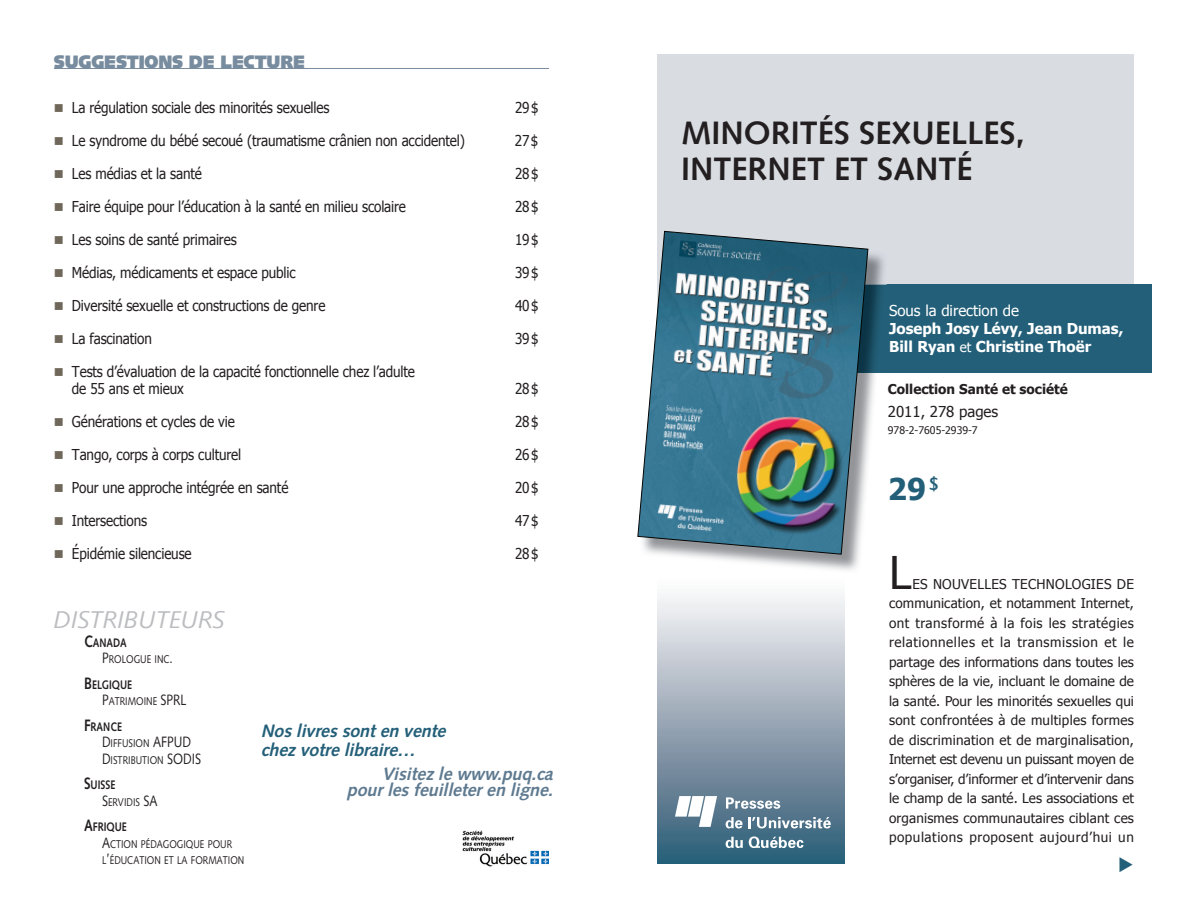
<style>
.page{position:relative;width:1188px;height:918px;background:#fff}
.page>*{position:absolute;margin:0;border:0;box-sizing:border-box;transform-origin:0 0}
.t1{font:45px "Tahoma";color:#231f20}
.t2{font:700 32.4px/36px "Syntax LT";color:#231f20}
.t3{font:700 30px "Tahoma";color:#235f78}
.t4{font:italic 24.3px "Syntax LT";letter-spacing:-.01em;color:#bcbdc0}
.t5{font:italic 700 18px/16.5px "Syntax LT";color:#5e7a90;text-align:right}
.t6{font:italic 700 18px/19.5px "Syntax LT";color:#235f78}
.t7{font:900 18px "Syntax LT";letter-spacing:-.01em;color:#788c9f}
.t8{font:15px/16.5px "Tahoma";letter-spacing:-.01em;color:#231f20;scale:.9 1}
.t9{font:700 15px/18px "Tahoma";color:#fff}
.t10{font:15px "Tahoma";color:#fff}
.t11{font:15px "Tahoma";letter-spacing:-.01em;color:#231f20}
.t12{font:13.5px/19.5px "Tahoma";letter-spacing:.04em;color:#231f20;text-align:justify}
.t13{font:700 13.5px "Tahoma";color:#231f20}
.t14{font:700 12.3px "Syntax LT";color:#231f20;scale:.8 1}
.t15{font:11.25px/16.5px "Syntax LT";color:#231f20;scale:.8 1}
.t16{font:10.5px "Tahoma";color:#231f20}
.s1{color:#6f6759}
.s2{font-size:16.5px}
.s3{font-size:15px}
.s4{font-weight:400;font-size:13.5px}
</style>
<div class="page">
<div style="left:657px;top:574px;width:187px;height:290px;background:linear-gradient(to bottom,#fffeff,#2f5974)"></div>
<div style="left:657px;top:54px;width:477px;height:256px;background:#d9dde2"></div>
<svg style="left:675px;top:796px;width:42px;height:31px"></svg>
<svg style="left:726px;top:837px;width:17px;height:11px"></svg>
<svg style="left:749px;top:836px;width:54px;height:12px"></svg>
<svg style="left:726px;top:817px;width:105px;height:11px"></svg>
<svg style="left:726px;top:797px;width:54px;height:12px"></svg>
<img style="left:462px;top:831px;width:87px;height:35px">
<div style="left:831px;top:285px;width:321px;height:88px;background:#235f78"></div>
<hr style="left:54px;top:68px;width:495px;height:1px;background:#788c9f">
<img style="left:674px;top:373px;width:201px;height:197px">
<img style="left:868px;top:248px;width:19px;height:37px">
<svg style="left:637px;top:231px;width:231px;height:324px;background:#648a98"></svg>
<p class="t7" style="left:54px;top:51px;width:253px">SUGGESTIONS DE LECTURE</p>
<p class="t8" style="left:54px;top:99px;width:308px"><span class="s1">■</span> La régulation sociale des minorités sexuelles</p>
<p class="t8" style="left:515px;top:99px;width:27px">29 $</p>
<p class="t8" style="left:54px;top:132px;width:458px"><span class="s1">■</span> Le syndrome du bébé secoué (traumatisme crânien non accidentel)</p>
<p class="t8" style="left:515px;top:132px;width:27px">27 $</p>
<p class="t8" style="left:54px;top:165px;width:166px"><span class="s1">■</span> Les médias et la santé</p>
<p class="t8" style="left:515px;top:165px;width:27px">28 $</p>
<p class="t8" style="left:54px;top:198px;width:393px"><span class="s1">■</span> Faire équipe pour l’éducation à la santé en milieu scolaire</p>
<p class="t8" style="left:515px;top:198px;width:27px">28 $</p>
<p class="t8" style="left:54px;top:231px;width:205px"><span class="s1">■</span> Les soins de santé primaires</p>
<p class="t8" style="left:515px;top:231px;width:27px">19 $</p>
<p class="t8" style="left:54px;top:264px;width:270px"><span class="s1">■</span> Médias, médicaments et espace public</p>
<p class="t8" style="left:515px;top:264px;width:27px">39 $</p>
<p class="t8" style="left:54px;top:297px;width:303px"><span class="s1">■</span> Diversité sexuelle et constructions de genre</p>
<p class="t8" style="left:515px;top:297px;width:27px">40 $</p>
<p class="t8" style="left:54px;top:330px;width:110px"><span class="s1">■</span> La fascination</p>
<p class="t8" style="left:515px;top:330px;width:27px">39 $</p>
<p class="t8" style="left:72px;top:363px;width:383px;text-indent:-18px"><span class="s1">■</span> Tests d’évaluation de la capacité fonctionnelle chez l’adulte de 55 ans et mieux</p>
<p class="t8" style="left:515px;top:379px;width:27px">28 $</p>
<p class="t8" style="left:54px;top:412px;width:202px"><span class="s1">■</span> Générations et cycles de vie</p>
<p class="t8" style="left:515px;top:412px;width:27px">28 $</p>
<p class="t8" style="left:54px;top:445px;width:210px"><span class="s1">■</span> Tango, corps à corps culturel</p>
<p class="t8" style="left:515px;top:445px;width:27px">26 $</p>
<p class="t8" style="left:54px;top:478px;width:262px"><span class="s1">■</span> Pour une approche intégrée en santé</p>
<p class="t8" style="left:515px;top:478px;width:27px">20 $</p>
<p class="t8" style="left:54px;top:511px;width:105px"><span class="s1">■</span> Intersections</p>
<p class="t8" style="left:515px;top:511px;width:27px">47 $</p>
<p class="t8" style="left:54px;top:544px;width:155px"><span class="s1">■</span> Épidémie silencieuse</p>
<p class="t8" style="left:515px;top:544px;width:27px">28 $</p>
<h3 class="t4" style="left:54px;top:605px;width:172px">DISTRIBUTEURS</h3>
<p class="t14" style="left:84px;top:635px;width:55px"><span class="s2">C</span>ANADA</p>
<p class="t15" style="left:102px;top:651px;width:90px"><span class="s3">P</span>ROLOGUE INC<span class="s3">.</span></p>
<p class="t14" style="left:84px;top:677px;width:62px"><span class="s2">B</span>ELGIQUE</p>
<p class="t15" style="left:102px;top:693px;width:107px"><span class="s3">P</span>ATRIMOINE <span class="s3">SPRL</span></p>
<p class="t14" style="left:84px;top:719px;width:49px"><span class="s2">F</span>RANCE</p>
<p class="t15" style="left:102px;top:735px;width:125px"><span class="s3">D</span>IFFUSION <span class="s3">AFPUD<br>D</span>ISTRIBUTION <span class="s3">SODIS</span></p>
<p class="t14" style="left:84px;top:778px;width:41px"><span class="s2">S</span>UISSE</p>
<p class="t15" style="left:102px;top:793px;width:71px"><span class="s3">S</span>ERVIDIS <span class="s3">SA</span></p>
<p class="t14" style="left:84px;top:820px;width:55px"><span class="s2">A</span>FRIQUE</p>
<p class="t15" style="left:102px;top:835px;width:179px"><span class="s3">A</span>CTION PÉDAGOGIQUE POUR<br>L<span class="s3">’</span>ÉDUCATION ET LA FORMATION</p>
<p class="t6" style="left:261px;top:721px;width:191px">Noslivressonten vente chezvotre libraire…</p>
<p class="t5" style="left:347px;top:765px;width:212px">Visitezle www.puq.ca pourlesfeuilleteren ligne.</p>
<h2 class="t2" style="left:681px;top:115px;width:345px">MINORITÉS SEXUELLES,<br>INTERNET ET SANTÉ</h2>
<p class="t10" style="left:889px;top:301px;width:131px">Sous la direction de</p>
<p class="t9" style="left:889px;top:319px;width:236px">Joseph Josy Lévy, Jean Dumas,<br>Bill Ryan <span class="s4">et</span> Christine Thoër</p>
<p class="t13" style="left:888px;top:380px;width:181px">Collection Santé et société</p>
<p class="t11" style="left:888px;top:402px;width:112px">2011, 278 pages</p>
<p class="t16" style="left:888px;top:424px;width:91px">978-2-7605-2939-7</p>
<h3 class="t3" style="left:888px;top:468px;width:53px">29 <sup>$</sup></h3>
<h1 class="t1" style="left:889px;top:544px;width:24px">L</h1>
<p class="t12" style="left:889px;top:574px;width:246px;text-indent:23px">ES NOUVELLES TECHNOLOGIES DE communication, et notamment Internet, ont transformé à la fois les stratégies relationnelles et la transmission et le partage des informations dans toutes les sphères de la vie, incluant le domaine de la santé. Pour les minorités sexuelles qui sont confrontées à de multiples formes de discrimination et de marginalisation, Internet est devenu un puissant moyen de s’organiser, d’informer et d’intervenir dans le champ de la santé. Les associations et organismes communautaires ciblant ces populations proposent aujourd’hui un</p>
</div>
